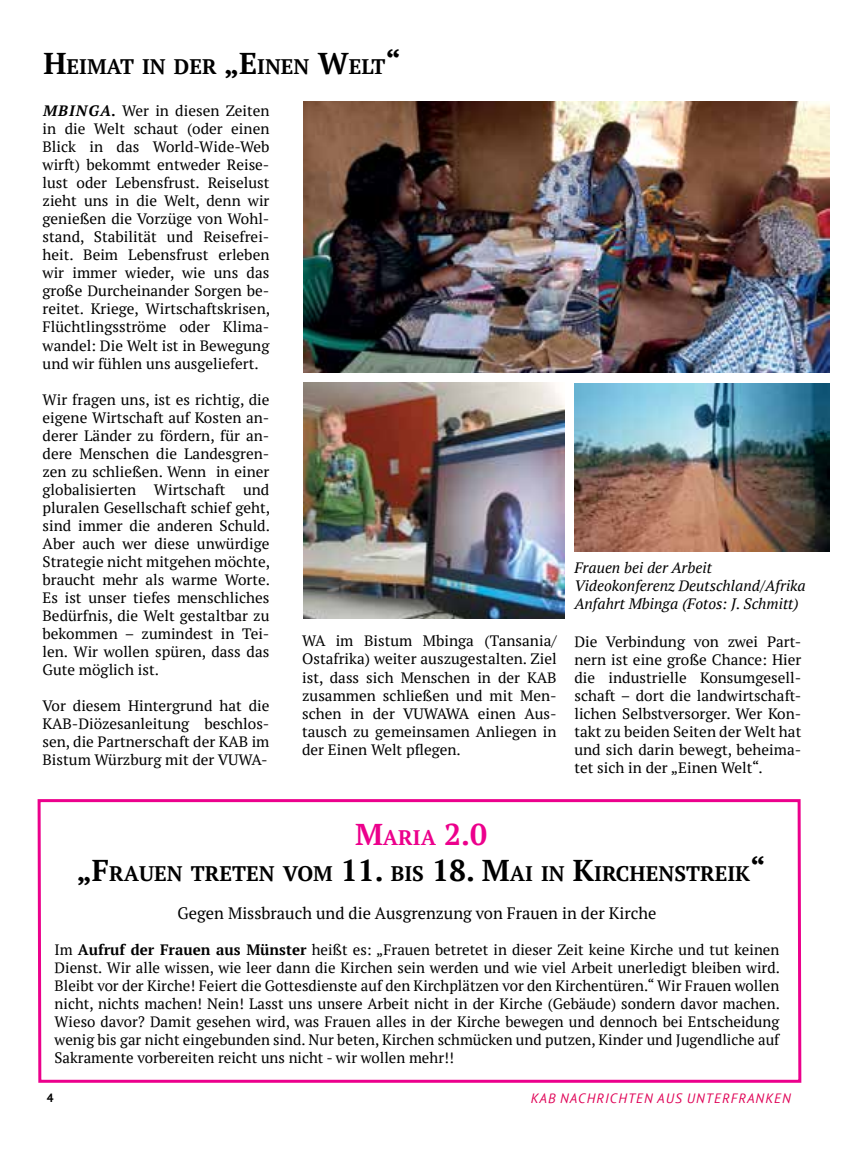
<style>
.page{position:relative;width:851px;height:1149px;background:#fff}
.page>*{position:absolute;margin:0;border:0;box-sizing:border-box;transform-origin:0 0}
.t1{font:700 30px "PT Serif";color:#ec008c}
.t2{font:700 21px "PT Serif";color:#000}
.t3{font:16.5px "PT Serif";color:#000}
.t4{font:15px/18px "PT Serif";color:#000;text-align:justify}
.t5{font:italic 15px/18px "PT Serif";color:#000}
.t6{font:italic 13.5px "PT Sans";letter-spacing:.08em;color:#df0055}
.t7{font:700 12px "PT Sans";color:#000}
.s1{font-size:30px}
.s2{font-weight:700;font-style:italic}
.s3{font-size:21px}
.s4{font-weight:700}
</style>
<div class="page">
<img style="left:303px;top:383px;width:261px;height:235px">
<img style="left:574px;top:383px;width:254px;height:168px">
<img style="left:303px;top:101px;width:525px;height:271px">
<svg style="left:37px;top:799px;width:765px;height:284px"></svg>
<h2 class="t2" style="left:43px;top:52px;width:359px"><span class="s1">H</span>EIMAT IN DER <span class="s1">„E</span>INEN <span class="s1">W</span>ELT<span class="s1">“</span></h2>
<p class="t4" style="left:43px;top:102px;width:229px"><span class="s2">Mbinga.</span> Wer in diesen Zeiten in die Welt schaut (oder einen Blick in das World-Wide-Web wirft) bekommt entweder Reise&shy;lust oder Lebensfrust. Reiselust zieht uns in die Welt, denn wir genießen die Vorzüge von Wohl&shy;stand, Stabilität und Reisefrei&shy;heit. Beim Lebensfrust erleben wir immer wieder, wie uns das große Durcheinander Sorgen be&shy;reitet. Kriege, Wirtschaftskrisen, Flüchtlingsströme oder Klima&shy;wandel: Die Welt ist in Bewegung und wir fühlen uns ausgeliefert.</p>
<p class="t4" style="left:43px;top:390px;width:229px">Wir fragen uns, ist es richtig, die eigene Wirtschaft auf Kosten an&shy;derer Länder zu fördern, für an&shy;dere Menschen die Landesgren&shy;zen zu schließen. Wenn in einer globalisierten Wirtschaft und pluralen Gesellschaft schief geht, sind immer die anderen Schuld.<br>Aber auch wer diese unwürdige Strategie nicht mitgehen möchte, braucht mehr als warme Worte.<br>Es ist unser tiefes menschliches Bedürfnis, die Welt gestaltbar zu bekommen – zumindest in Tei&shy;len. Wir wollen spüren, dass das Gute möglich ist.</p>
<p class="t4" style="left:43px;top:696px;width:228px">Vor diesem Hintergrund hat die KAB-Diözesanleitung beschlos&shy;sen, die Partnerschaft der KAB im Bistum Würzburg mit der VUWA-</p>
<p class="t5" style="left:574px;top:558px;width:233px">Frauen bei der Arbeit<br>Videokonferenz Deutschland/Afrika<br>Anfahrt Mbinga (Fotos: J. Schmitt)</p>
<p class="t4" style="left:302px;top:631px;width:256px">WA im Bistum Mbinga (Tansania/ Ostafrika) weiter auszugestalten. Ziel ist, dass sich Menschen in der KAB zusammen schließen und mit Men&shy;schen in der VUWAWA einen Aus&shy;tausch zu gemeinsamen Anliegen in der Einen Welt pflegen.</p>
<p class="t4" style="left:574px;top:632px;width:228px">Die Verbindung von zwei Part&shy;nern ist eine große Chance: Hier die industrielle Konsumgesell&shy;schaft – dort die landwirtschaft&shy;lichen Selbstversorger. Wer Kon&shy;takt zu beiden Seiten der Welt hat und sich darin bewegt, beheima&shy;tet sich in der „Einen Welt“.</p>
<h1 class="t1" style="left:355px;top:813px;width:133px">M<span class="s3">ARIA</span> 2.0</h1>
<h2 class="t2" style="left:76px;top:859px;width:690px"><span class="s1">„F</span>RAUEN TRETEN VOM <span class="s1">11.</span> BIS <span class="s1">18. M</span>AI IN <span class="s1">K</span>IRCHENSTREIK<span class="s1">“</span></h2>
<p class="t3" style="left:177px;top:901px;width:480px">Gegen Missbrauch und die Ausgrenzung von Frauen in der Kirche</p>
<p class="t4" style="left:55px;top:940px;width:726px">Im <span class="s4">Aufruf der Frauen aus Münster</span> heißt es: „Frauen betretet in dieser Zeit keine Kirche und tut keinen Dienst. Wir alle wissen, wie leer dann die Kirchen sein werden und wie viel Arbeit unerledigt bleiben wird.<br>Bleibt vor der Kirche! Feiert die Gottesdienste auf den Kirchplätzen vor den Kirchentüren.“ Wir Frauen wollen nicht, nichts machen! Nein! Lasst uns unsere Arbeit nicht in der Kirche (Gebäude) sondern davor machen.<br>Wieso davor? Damit gesehen wird, was Frauen alles in der Kirche bewegen und dennoch bei Entscheidung wenig bis gar nicht eingebunden sind. Nur beten, Kirchen schmücken und putzen, Kinder und Jugendliche auf Sakramente vorbereiten reicht uns nicht - wir wollen mehr!!</p>
<p class="t7" style="left:47px;top:1089px;width:8px">4</p>
<p class="t6" style="left:531px;top:1089px;width:227px">KAB NACHRICHTEN AUS UN TERFRANK</p>
<p class="t6" style="left:774px;top:1089px;width:18px">EN</p>
</div>
